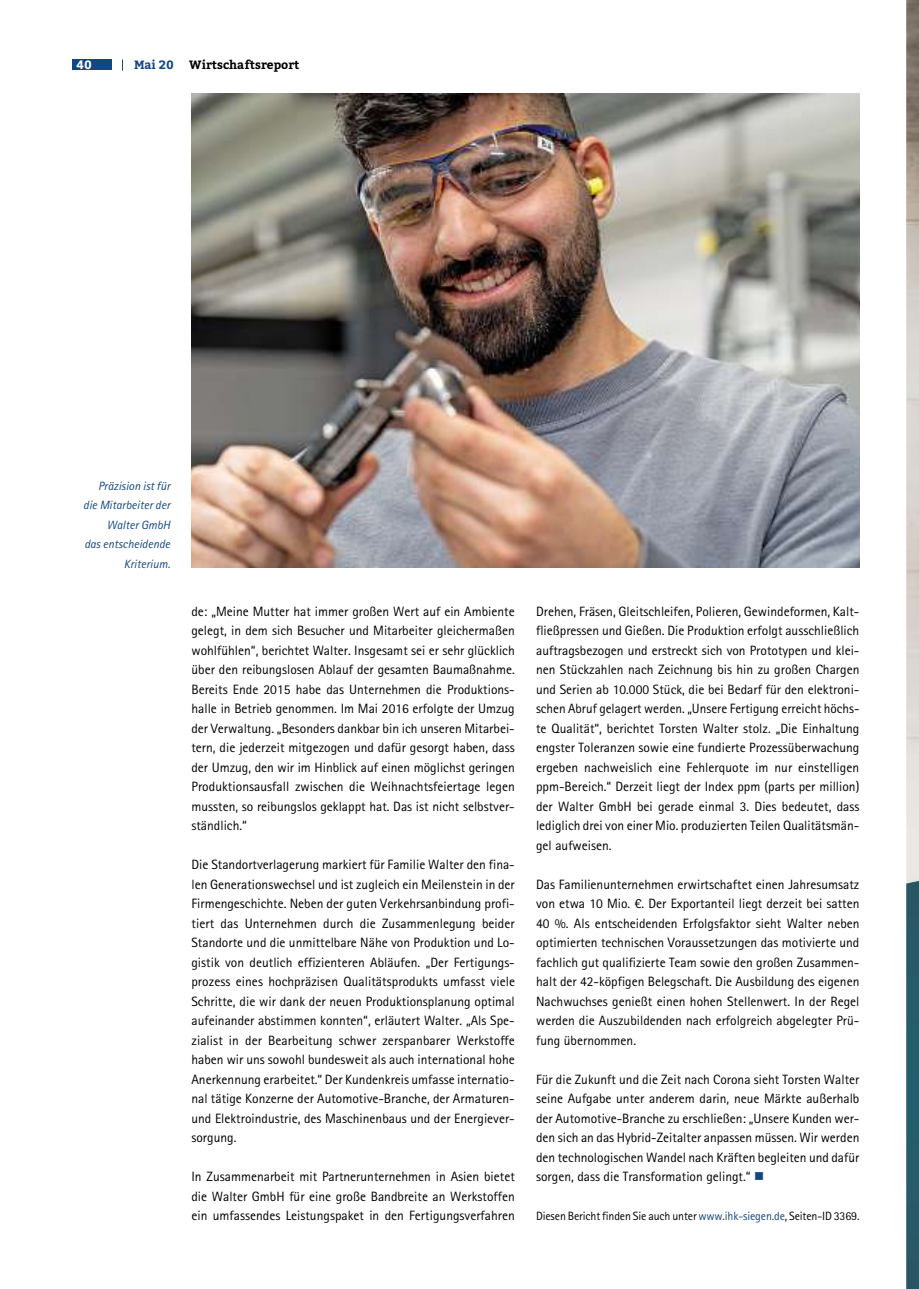
<style>
.page{position:relative;width:919px;height:1289px;background:#fff}
.page>*{position:absolute;margin:0;border:0;box-sizing:border-box;transform-origin:0 0}
.t1{font:13.5px/19.5px "Agfa Rotis Sans Serif";color:#000;text-align:justify}
.t2{font:italic 12px/19.5px "Rotis Sans Serif";color:#134782;text-align:right}
.t3{font:12px "Agfa Rotis Sans Serif";letter-spacing:-.01em;color:#000}
.t4{font:700 12px "Bitter";color:#000}
.t5{font:700 12px "Bitter";color:#134782}
.t6{font:700 12px "Bitter";color:#fff}
.s1{color:#134782}
</style>
<div class="page">
<div style="left:72px;top:60px;width:40px;height:10px;background:#134782"></div>
<img style="left:191px;top:94px;width:668px;height:474px">
<img style="left:906px;top:0;width:12px;height:880px">
<img style="left:906px;top:880px;width:12px;height:408px">
<p class="t6" style="left:77px;top:58px;width:17px">40</p>
<p class="t5" style="left:134px;top:58px;width:41px">Mai 20</p>
<p class="t4" style="left:189px;top:58px;width:112px">Wirtschaftsreport</p>
<p class="t2" style="left:83px;top:477px;width:88px">Präzision ist für die Mitarbeiter der<br>Walter GmbH<br>das entscheidende<br>Kriterium.</p>
<p class="t1" style="left:191px;top:601px;width:325px">de: „Meine Mutter hat immer großen Wert auf ein Ambiente gelegt, in dem sich Besucher und Mitarbeiter gleichermaßen wohlfühlen“, berichtet Walter. Insgesamt sei er sehr glücklich über den reibungslosen Ablauf der gesamten Baumaßnahme.<br>Bereits Ende 2015 habe das Unternehmen die Produktions&shy;halle in Betrieb genommen. Im Mai 2016 erfolgte der Umzug der Verwaltung. „Besonders dankbar bin ich unseren Mitarbei&shy;tern, die jederzeit mitgezogen und dafür gesorgt haben, dass der Umzug, den wir im Hinblick auf einen möglichst geringen Produktionsausfall zwischen die Weihnachtsfeiertage legen mussten, so reibungslos geklappt hat. Das ist nicht selbstver&shy;ständlich.“</p>
<p class="t1" style="left:191px;top:854px;width:325px">Die Standortverlagerung markiert für Familie Walter den fina&shy;len Generationswechsel und ist zugleich ein Meilenstein in der Firmengeschichte. Neben der guten Verkehrsanbindung profi&shy;tiert das Unternehmen durch die Zusammenlegung beider Standorte und die unmittelbare Nähe von Produktion und Lo&shy;gistik von deutlich effizienteren Abläufen. „Der Fertigungs&shy;prozess eines hochpräzisen Qualitätsprodukts umfasst viele Schritte, die wir dank der neuen Produktionsplanung optimal aufeinander abstimmen konnten“, erläutert Walter. „Als Spe&shy;zialist in der Bearbeitung schwer zerspanbarer Werkstoffe haben wir uns sowohl bundesweit als auch international hohe Anerkennung erarbeitet.“ Der Kundenkreis umfasse internatio&shy;nal tätige Konzerne der Automotive-Branche, der Armaturen&shy;und Elektroindustrie, des Maschinenbaus und der Energiever&shy;sorgung.</p>
<p class="t1" style="left:191px;top:1166px;width:325px">In Zusammenarbeit mit Partnerunternehmen in Asien bietet die Walter GmbH für eine große Bandbreite an Werkstoffen ein umfassendes Leistungspaket in den Fertigungsverfahren</p>
<p class="t1" style="left:536px;top:601px;width:325px">Drehen, Fräsen, Gleitschleifen, Polieren, Gewindeformen, Kalt&shy;fließpressen und Gießen. Die Produktion erfolgt ausschließlich auftragsbezogen und erstreckt sich von Prototypen und klei&shy;nen Stückzahlen nach Zeichnung bis hin zu großen Chargen und Serien ab 10.000 Stück, die bei Bedarf für den elektroni&shy;schen Abruf gelagert werden. „Unsere Fertigung erreicht höchs&shy;te Qualität“, berichtet Torsten Walter stolz. „Die Einhaltung engster Toleranzen sowie eine fundierte Prozessüberwachung ergeben nachweislich eine Fehlerquote im nur einstelligen ppm-Bereich.“ Derzeit liegt der Index ppm (parts per million) der Walter GmbH bei gerade einmal 3. Dies bedeutet, dass lediglich drei von einer Mio. produzierten Teilen Qualitätsmän&shy;gel aufweisen.</p>
<p class="t1" style="left:536px;top:874px;width:325px">Das Familienunternehmen erwirtschaftet einen Jahresumsatz von etwa 10 Mio. €. Der Exportanteil liegt derzeit bei satten 40 %. Als entscheidenden Erfolgsfaktor sieht Walter neben optimierten technischen Voraussetzungen das motivierte und fachlich gut qualifizierte Team sowie den großen Zusammen&shy;halt der 42-köpfigen Belegschaft. Die Ausbildung des eigenen Nachwuchses genießt einen hohen Stellenwert. In der Regel werden die Auszubildenden nach erfolgreich abgelegter Prü&shy;fung übernommen.</p>
<p class="t1" style="left:536px;top:1069px;width:325px">Für die Zukunft und die Zeit nach Corona sieht Torsten Walter seine Aufgabe unter anderem darin, neue Märkte außerhalb der Automotive-Branche zu erschließen: „Unsere Kunden wer&shy;den sich an das Hybrid-Zeitalter anpassen müssen. Wir werden den technologischen Wandel nach Kräften begleiten und dafür sorgen, dass die Transformation gelingt.“</p>
<p class="t3" style="left:536px;top:1209px;width:325px">Diesen Bericht finden Sie auch unter <span class="s1">www.ihk-siegen.de</span>, Seiten-ID 3369.</p>
</div>
